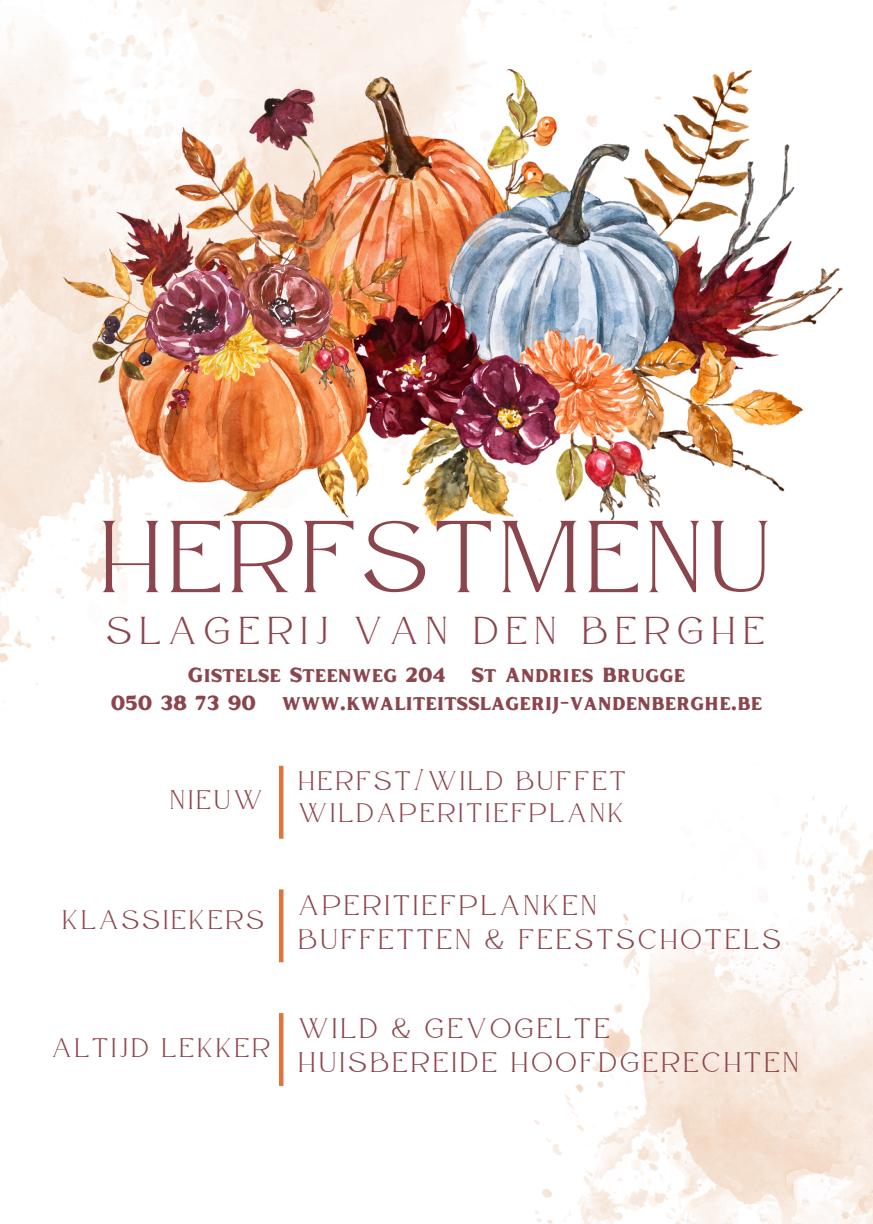
<style>
.page{position:relative;width:873px;height:1224px;background:#fff}
.page>*{position:absolute;margin:0;border:0;box-sizing:border-box;transform-origin:0 0}
.t1{font:101.8px "Atteron";letter-spacing:.065em;color:#8b454c}
.t2{font:38.8px "Atteron";letter-spacing:.21em;color:#8b454c}
.t3{font:28.2px/33.8px "Atteron";letter-spacing:.13em;color:#8b454c}
.t4{font:26.8px/31.6px "Atteron";letter-spacing:.13em;color:#8b454c}
.t5{font:20.4px "Inlander Smooth";color:#8b454c}
</style>
<div class="page">
<hr style="left:279px;top:766px;width:4px;height:73px;background:#e1743d">
<hr style="left:279px;top:889px;width:4px;height:73px;background:#e1743d">
<hr style="left:279px;top:1013px;width:4px;height:73px;background:#e1743d">
<img style="left:677px;top:70px;width:166px;height:422px">
<img style="left:0;top:0;width:677px;height:824px">
<img style="left:359px;top:595px;width:514px;height:629px">
<h1 class="t1" style="left:100px;top:497px;width:672px">HERFSTMENU</h1>
<h3 class="t2" style="left:106px;top:608px;width:659px">SLAGERIJ VAN DEN BERGHE</h3>
<p class="t5" style="left:188px;top:660px;width:259px">Gistelse Steenweg 204</p>
<p class="t5" style="left:471px;top:660px;width:216px">St Andries Brugge</p>
<h3 class="t5" style="left:111px;top:688px;width:147px">050 38 73 90</h3>
<h3 class="t5" style="left:282px;top:688px;width:482px">www.kwaliteitsslagerij-vandenberghe.be</h3>
<p class="t4" style="left:170px;top:784px;width:94px">NIEUW</p>
<h3 class="t4" style="left:63px;top:904px;width:203px">KLASSIEKERS</h3>
<p class="t4" style="left:52px;top:1032px;width:219px">ALTIJD LEKKER</p>
<p class="t4" style="left:298px;top:765px;width:328px">HERFST/WILD BUFFET<br>WILDAPERITIEFPLANK</p>
<h2 class="t3" style="left:298px;top:888px;width:484px">APERITIEFPLANKEN<br>BUFFETTEN &amp; FEESTSCHOTELS</h2>
<p class="t3" style="left:298px;top:1012px;width:501px">WILD &amp; GEVOGELTE<br>HUISBEREIDE HOOFDGERECHTEN</p>
</div>
